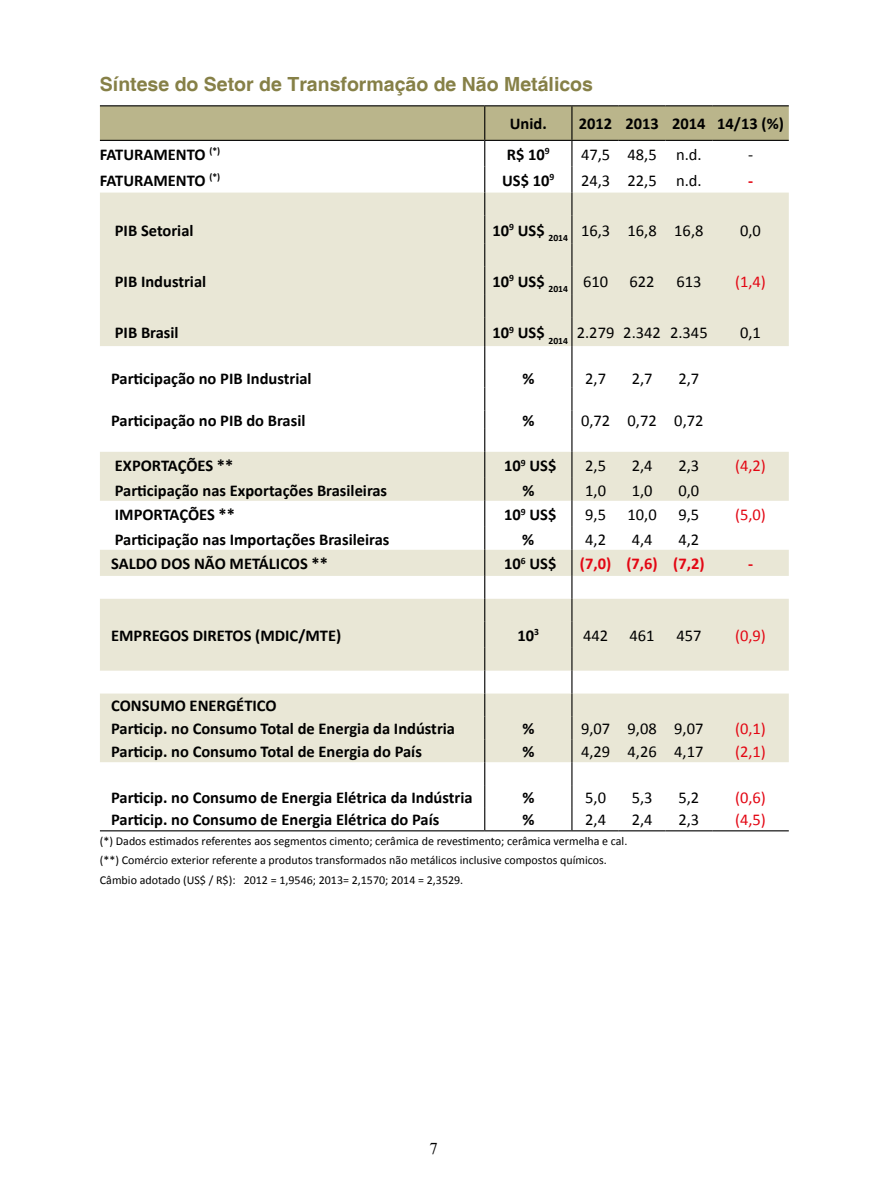
<style>
.page{position:relative;width:893px;height:1191px;background:#fff}
.page>*{position:absolute;margin:0;border:0;box-sizing:border-box;transform-origin:0 0}
.t1{font:700 19.5px "Helvetica";color:#868047}
.t2{font:700 16.5px/22.8px "Calibri";color:#000}
.t3{font:16.5px "Calibri";color:#000}
.t4{font:16.5px "Calibri";color:#e30613}
.t5{font:700 16.5px "Calibri";color:#e30613}
.t6{font:16.5px "Times New Roman";color:#000}
.t7{font:12px/19.5px "Calibri";color:#000}
.s1{font-weight:700}
.s2{font-weight:400}
</style>
<div class="page">
<hr style="left:100px;top:105px;width:385px;height:1px;background:#000">
<hr style="left:485px;top:105px;width:87px;height:1px;background:#000">
<hr style="left:572px;top:105px;width:47px;height:1px;background:#000">
<hr style="left:619px;top:105px;width:46px;height:1px;background:#000">
<hr style="left:665px;top:105px;width:47px;height:1px;background:#000">
<hr style="left:712px;top:105px;width:77px;height:1px;background:#000">
<svg style="left:100px;top:106px;width:689px;height:724px"></svg>
<hr style="left:100px;top:830px;width:385px;height:1px;background:#000">
<hr style="left:485px;top:830px;width:87px;height:1px;background:#000">
<hr style="left:572px;top:830px;width:47px;height:1px;background:#000">
<hr style="left:619px;top:830px;width:46px;height:1px;background:#000">
<hr style="left:665px;top:830px;width:47px;height:1px;background:#000">
<hr style="left:712px;top:830px;width:77px;height:1px;background:#000">
<p class="t1" style="left:100px;top:72px;width:495px">Síntese do Setor de Transformação de Não Metálicos</p>
<p class="t2" style="left:510px;top:112px;width:38px">Unid.</p>
<p class="t2" style="left:579px;top:112px;width:206px">2012 2013 2014 14/13 (%)</p>
<p class="t2" style="left:100px;top:143px;width:122px">FATURAMENTO <sup>(*)</sup></p>
<p class="t2" style="left:507px;top:143px;width:44px">R$ 10<sup>9</sup></p>
<p class="t3" style="left:581px;top:144px;width:122px">47,5 48,5 n.d.</p>
<p class="t3" style="left:748px;top:144px;width:7px">-</p>
<p class="t2" style="left:100px;top:169px;width:122px">FATURAMENTO <sup>(*)</sup></p>
<p class="t2" style="left:502px;top:169px;width:54px">US$ 10<sup>9</sup></p>
<p class="t3" style="left:581px;top:170px;width:122px">24,3 22,5 n.d.</p>
<p class="t5" style="left:748px;top:170px;width:7px">-</p>
<p class="t2" style="left:115px;top:219px;width:80px">PIB Setorial</p>
<p class="t3" style="left:492px;top:220px;width:213px"><span class="s1">10</span><sup>9</sup> <span class="s1">US$</span> <sub>2014</sub> 16,3 16,8 16,8</p>
<p class="t3" style="left:740px;top:220px;width:22px">0,0</p>
<p class="t2" style="left:115px;top:270px;width:93px">PIB Industrial</p>
<p class="t2" style="left:492px;top:270px;width:117px">10<sup>9</sup> US$ <sub>2014</sub> <span class="s2">610</span></p>
<p class="t3" style="left:630px;top:271px;width:27px">622</p>
<p class="t3" style="left:676px;top:271px;width:27px">613</p>
<p class="t4" style="left:735px;top:271px;width:32px">(1,4)</p>
<p class="t2" style="left:115px;top:321px;width:65px">PIB Brasil</p>
<p class="t3" style="left:492px;top:322px;width:217px"><span class="s1">10</span><sup>9</sup> <span class="s1">US$</span> <sub>2014</sub> 2.279 2.342 2.345</p>
<p class="t3" style="left:740px;top:322px;width:22px">0,1</p>
<p class="t2" style="left:111px;top:367px;width:202px">Participação no PIB Industrial</p>
<p class="t2" style="left:522px;top:367px;width:14px">%</p>
<p class="t3" style="left:585px;top:368px;width:22px">2,7</p>
<p class="t3" style="left:632px;top:368px;width:22px">2,7</p>
<p class="t3" style="left:678px;top:368px;width:22px">2,7</p>
<p class="t2" style="left:111px;top:409px;width:196px">Participação no PIB do Brasil</p>
<p class="t2" style="left:522px;top:409px;width:14px">%</p>
<p class="t3" style="left:581px;top:410px;width:124px">0,72 0,72 0,72</p>
<p class="t2" style="left:115px;top:454px;width:120px">EXPORTAÇÕES **</p>
<p class="t2" style="left:504px;top:454px;width:54px">10<sup>9</sup> US$</p>
<p class="t3" style="left:585px;top:455px;width:22px">2,5</p>
<p class="t3" style="left:632px;top:455px;width:22px">2,4</p>
<p class="t3" style="left:678px;top:455px;width:22px">2,3</p>
<p class="t4" style="left:735px;top:455px;width:32px">(4,2)</p>
<p class="t2" style="left:115px;top:478px;width:274px">Participação nas Exportações Brasileiras</p>
<p class="t2" style="left:522px;top:478px;width:14px">%</p>
<p class="t3" style="left:585px;top:479px;width:22px">1,0</p>
<p class="t3" style="left:632px;top:479px;width:22px">1,0</p>
<p class="t3" style="left:678px;top:479px;width:22px">0,0</p>
<p class="t2" style="left:115px;top:503px;width:122px">IMPORTAÇÕES **</p>
<p class="t2" style="left:504px;top:503px;width:54px">10<sup>9</sup> US$</p>
<p class="t3" style="left:585px;top:504px;width:22px">9,5</p>
<p class="t3" style="left:627px;top:504px;width:31px">10,0</p>
<p class="t3" style="left:678px;top:504px;width:22px">9,5</p>
<p class="t4" style="left:735px;top:504px;width:32px">(5,0)</p>
<p class="t2" style="left:115px;top:527px;width:276px">Participação nas Importações Brasileiras</p>
<p class="t2" style="left:522px;top:527px;width:14px">%</p>
<p class="t3" style="left:585px;top:528px;width:22px">4,2</p>
<p class="t3" style="left:632px;top:528px;width:22px">4,4</p>
<p class="t3" style="left:678px;top:528px;width:22px">4,2</p>
<p class="t2" style="left:111px;top:552px;width:218px">SALDO DOS NÃO METÁLICOS **</p>
<p class="t2" style="left:504px;top:552px;width:54px">10<sup>6</sup> US$</p>
<p class="t5" style="left:580px;top:553px;width:126px">(7,0) (7,6) (7,2)</p>
<p class="t5" style="left:748px;top:553px;width:7px">-</p>
<p class="t2" style="left:111px;top:624px;width:232px">EMPREGOS DIRETOS (MDIC/MTE)</p>
<p class="t2" style="left:518px;top:624px;width:23px">10<sup>3</sup></p>
<p class="t3" style="left:583px;top:625px;width:27px">442</p>
<p class="t3" style="left:630px;top:625px;width:27px">461</p>
<p class="t3" style="left:676px;top:625px;width:27px">457</p>
<p class="t4" style="left:735px;top:625px;width:32px">(0,9)</p>
<p class="t2" style="left:111px;top:694px;width:345px">CONSUMO ENERGÉTICO<br>Particip. no Consumo Total de Energia da Indústria</p>
<p class="t2" style="left:522px;top:717px;width:14px">%</p>
<p class="t3" style="left:581px;top:718px;width:124px">9,07 9,08 9,07</p>
<p class="t4" style="left:735px;top:718px;width:32px">(0,1)</p>
<p class="t2" style="left:111px;top:740px;width:312px">Particip. no Consumo Total de Energia do País</p>
<p class="t2" style="left:522px;top:740px;width:14px">%</p>
<p class="t3" style="left:581px;top:741px;width:124px">4,29 4,26 4,17</p>
<p class="t4" style="left:735px;top:741px;width:32px">(2,1)</p>
<p class="t2" style="left:111px;top:786px;width:363px">Particip. no Consumo de Energia Elétrica da Indústria</p>
<p class="t2" style="left:522px;top:786px;width:14px">%</p>
<p class="t3" style="left:585px;top:787px;width:22px">5,0</p>
<p class="t3" style="left:632px;top:787px;width:22px">5,3</p>
<p class="t3" style="left:678px;top:787px;width:22px">5,2</p>
<p class="t4" style="left:735px;top:787px;width:32px">(0,6)</p>
<p class="t2" style="left:111px;top:808px;width:330px">Particip. no Consumo de Energia Elétrica do País</p>
<p class="t2" style="left:522px;top:808px;width:14px">%</p>
<p class="t3" style="left:585px;top:809px;width:22px">2,4</p>
<p class="t3" style="left:632px;top:809px;width:22px">2,4</p>
<p class="t3" style="left:678px;top:809px;width:22px">2,3</p>
<p class="t4" style="left:735px;top:809px;width:32px">(4,5)</p>
<p class="t7" style="left:100px;top:831px;width:529px">(*) Dados estimados referentes aos segmentos cimento; cerâmica de revestimento; cerâmica vermelha e cal. (**) Comércio exterior referente a produtos transformados não metálicos inclusive compostos químicos.<br>Câmbio adotado (US$ / R$): 2012 = 1,9546; 2013= 2,1570; 2014 = 2,3529.</p>
<p class="t6" style="left:430px;top:1137px;width:10px">7</p>
</div>
